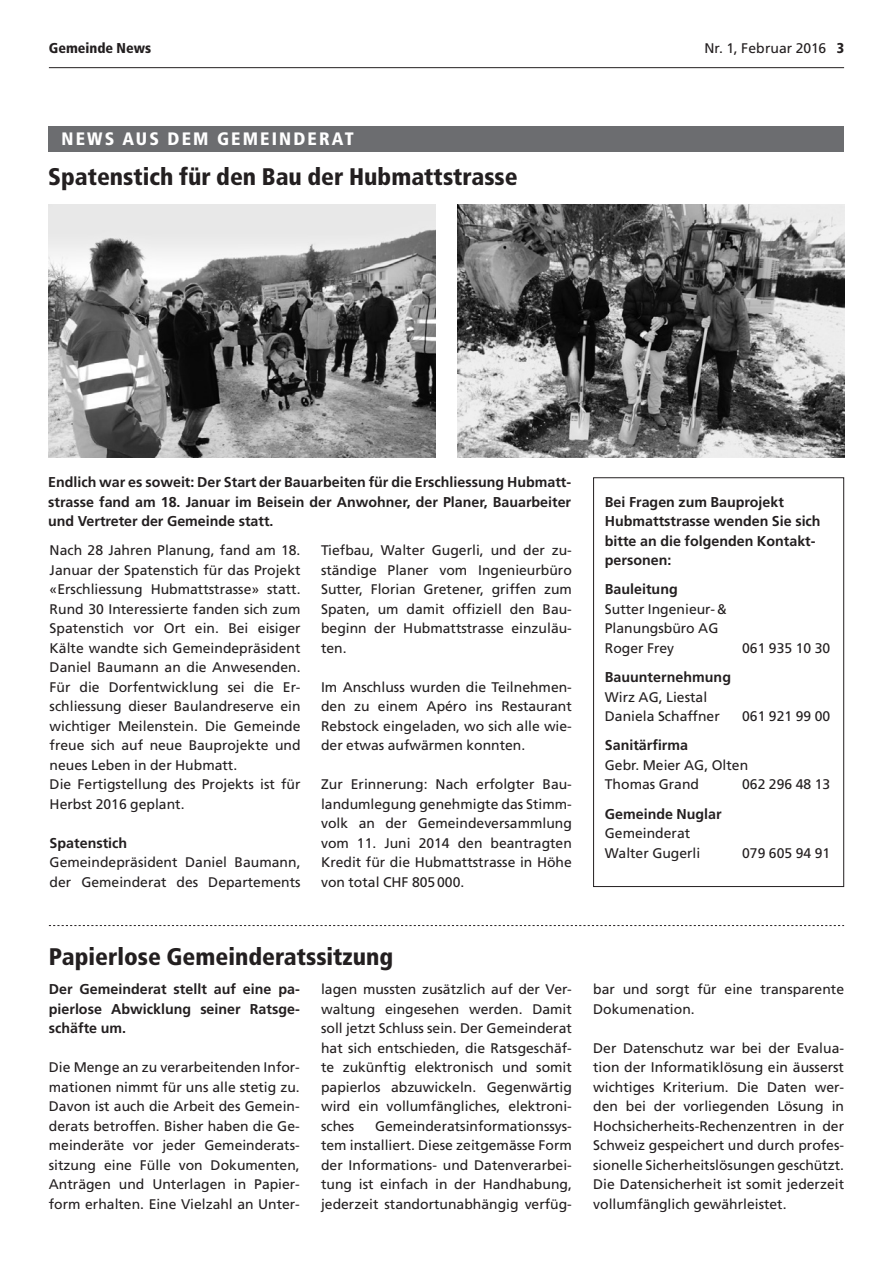
<style>
.page{position:relative;width:893px;height:1263px;background:#fff}
.page>*{position:absolute;margin:0;border:0;box-sizing:border-box;transform-origin:0 0}
.t1{font:900 condensed 24px "Frutiger LT";color:#231f20}
.t2{font:900 condensed 18px "Frutiger LT";letter-spacing:.12em;color:#fff}
.t3{font:700 14.25px/19.5px "Frutiger LT";color:#231f20;text-align:justify}
.t4{font:900 condensed 14.25px "Frutiger LT";color:#231f20}
.t5{font:13.95px/19.5px "Frutiger LT";color:#231f20}
.s1{font-weight:900;font-stretch:condensed;font-size:14.25px}
</style>
<div class="page">
<hr style="left:49px;top:67px;width:795px;height:1px;background:#231f20">
<div style="left:593px;top:477px;width:251px;height:410px;border:1px solid #231f20"></div>
<div style="left:49px;top:126px;width:795px;height:26px;background:#6c6d70"></div>
<img style="left:49px;top:204px;width:387px;height:254px">
<img style="left:457px;top:204px;width:387px;height:254px">
<svg style="left:49px;top:925px;width:795px;height:1px"></svg>
<p class="t4" style="left:49px;top:40px;width:104px">Gemeinde News</p>
<p class="t5" style="left:704px;top:39px;width:141px">Nr. 1, Februar 2016 <span class="s1">3</span></p>
<p class="t2" style="left:62px;top:128px;width:294px">NEWS AUS DEM GEMEINDERAT</p>
<h1 class="t1" style="left:48px;top:162px;width:471px">Spatenstich für den Bau der Hubmattstrasse</h1>
<p class="t3" style="left:48px;top:472px;width:525px">Endlich war es soweit: Der Start der Bauarbeiten für die Erschliessung Hubmatt&shy;strasse fand am 18. Januar im Beisein der Anwohner, der Planer, Bauarbeiter und Vertreter der Gemeinde statt.</p>
<p class="t5" style="left:50px;top:541px;width:252px">Nach 28 Jahren Planung, fand am 18.<br>Januar der Spatenstich für das Projekt «Erschliessung Hubmattstrasse» statt.<br>Rund 30 Interessierte fanden sich zum Spatenstich vor Ort ein. Bei eisiger Kälte wandte sich Gemeindepräsident Daniel Baumann an die Anwesenden.<br>Für die Dorfentwicklung sei die Er&shy;schliessung dieser Baulandreserve ein wichtiger Meilenstein. Die Gemeinde freue sich auf neue Bauprojekte und neues Leben in der Hubmatt.<br>Die Fertigstellung des Projekts ist für Herbst 2016 geplant.</p>
<p class="t3" style="left:50px;top:833px;width:79px">Spatenstich</p>
<p class="t5" style="left:50px;top:853px;width:252px">Gemeindepräsident Daniel Baumann, der Gemeinderat des Departements</p>
<p class="t5" style="left:321px;top:541px;width:252px;text-align:justify">Tiefbau, Walter Gugerli, und der zu&shy;ständige Planer vom Ingenieurbüro Sutter, Florian Gretener, griffen zum Spaten, um damit offiziell den Bau&shy;beginn der Hubmattstrasse einzuläu&shy;ten.</p>
<p class="t5" style="left:321px;top:677px;width:252px;text-align:justify">Im Anschluss wurden die Teilnehmen&shy;den zu einem Apéro ins Restaurant Rebstock eingeladen, wo sich alle wie&shy;der etwas aufwärmen konnten.</p>
<p class="t5" style="left:321px;top:775px;width:252px;text-align:justify">Zur Erinnerung: Nach erfolgter Bau&shy;landumlegung genehmigte das Stimm&shy;volk an der Gemeindeversammlung vom 11. Juni 2014 den beantragten Kredit für die Hubmattstrasse in Höhe von total CHF 805000.</p>
<p class="t3" style="left:605px;top:492px;width:217px;text-align:left">Bei Fragen zum Bauprojekt<br>Hubmattstrasse wenden Sie sich bitte an die folgenden Kontakt&shy;personen:</p>
<p class="t3" style="left:605px;top:580px;width:74px">Bauleitung</p>
<p class="t5" style="left:605px;top:599px;width:124px">Sutter Ingenieur-&amp;<br>Planungsbüro AG<br>Roger Frey</p>
<p class="t5" style="left:742px;top:638px;width:90px">061 935 10 30</p>
<p class="t3" style="left:605px;top:667px;width:128px">Bauunternehmung</p>
<p class="t5" style="left:605px;top:687px;width:116px">Wirz AG, Liestal<br>Daniela Schaffner</p>
<p class="t5" style="left:742px;top:707px;width:90px">061 921 99 00</p>
<p class="t3" style="left:605px;top:736px;width:85px">Sanitärfirma</p>
<p class="t5" style="left:605px;top:755px;width:145px">Gebr. Meier AG, Olten<br>Thomas Grand</p>
<p class="t5" style="left:742px;top:775px;width:90px">062 296 48 13</p>
<p class="t3" style="left:605px;top:804px;width:118px">Gemeinde Nuglar</p>
<p class="t5" style="left:605px;top:824px;width:97px">Gemeinderat<br>Walter Gugerli</p>
<p class="t5" style="left:742px;top:843px;width:90px">079 605 94 91</p>
<h1 class="t1" style="left:49px;top:942px;width:346px">Papierlose Gemeinderatssitzung</h1>
<p class="t3" style="left:49px;top:979px;width:252px">Der Gemeinderat stellt auf eine pa&shy;pierlose Abwicklung seiner Ratsge&shy;schäfte um.</p>
<p class="t5" style="left:49px;top:1058px;width:252px;text-align:justify">Die Menge an zu verarbeitenden Infor&shy;mationen nimmt für uns alle stetig zu.<br>Davon ist auch die Arbeit des Gemein&shy;derats betroffen. Bisher haben die Ge&shy;meinderäte vor jeder Gemeinderats&shy;sitzung eine Fülle von Dokumenten, Anträgen und Unterlagen in Papier&shy;form erhalten. Eine Vielzahl an Unter-</p>
<p class="t5" style="left:321px;top:980px;width:252px;text-align:justify">lagen mussten zusätzlich auf der Ver&shy;waltung eingesehen werden. Damit soll jetzt Schluss sein. Der Gemeinderat hat sich entschieden, die Ratsgeschäf&shy;te zukünftig elektronisch und somit papierlos abzuwickeln. Gegenwärtig wird ein vollumfängliches, elektroni&shy;sches</p>
<p class="t5" style="left:321px;top:1116px;width:252px;text-align:justify;text-indent:54px">Gemeinderatsinformationssys&shy;tem installiert. Diese zeitgemässe Form der Informations- und Datenverarbei&shy;tung ist einfach in der Handhabung, jederzeit standortunabhängig verfüg-</p>
<p class="t5" style="left:593px;top:980px;width:252px">bar und sorgt für eine transparente<br>Dokumenation.</p>
<p class="t5" style="left:593px;top:1038px;width:252px;text-align:justify">Der Datenschutz war bei der Evalua&shy;tion der Informatiklösung ein äusserst wichtiges Kriterium. Die Daten wer&shy;den bei der vorliegenden Lösung in Hochsicherheits-Rechenzentren in der Schweiz gespeichert und durch profes&shy;sionelle Sicherheitslösungen geschützt.<br>Die Datensicherheit ist somit jederzeit vollumfänglich gewährleistet.</p>
</div>
